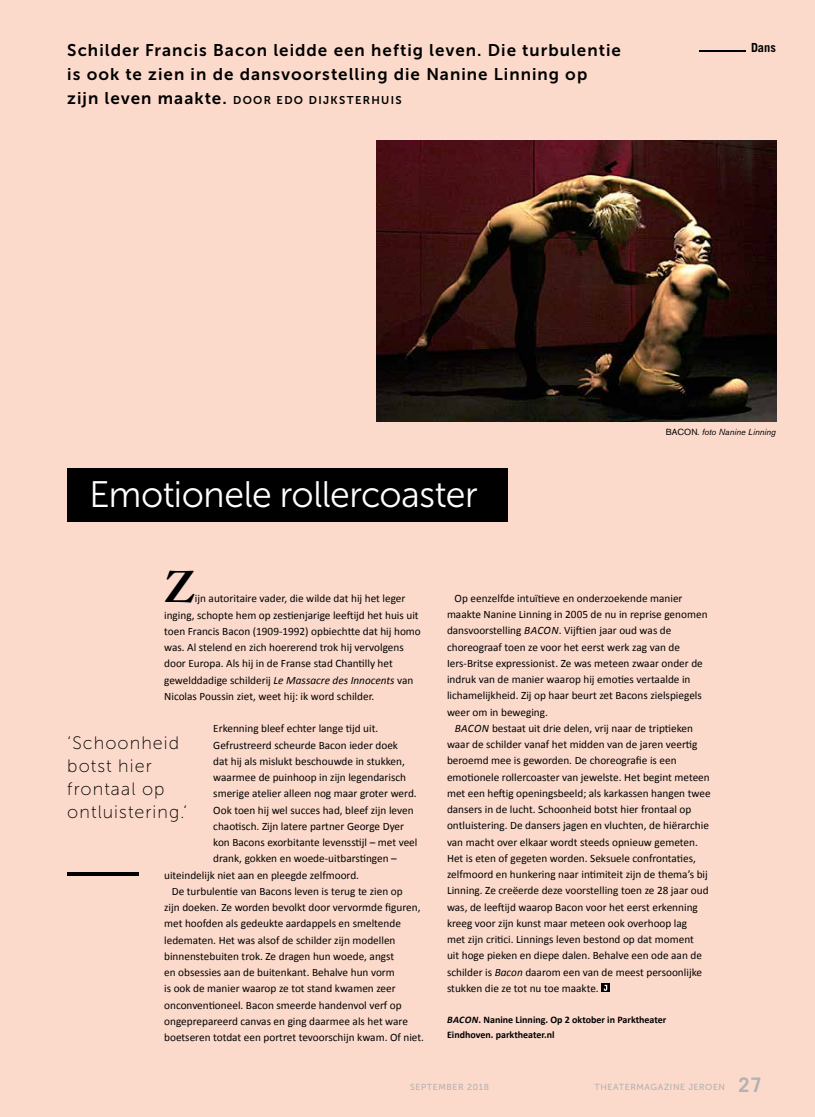
<style>
.page{position:relative;width:815px;height:1117px;background:#fff}
.page>*{position:absolute;margin:0;border:0;box-sizing:border-box;transform-origin:0 0}
.t1{font:700 43.75px "Adobe Caslon Pro";color:#000}
.t2{font:36.75px "Museo Sans Cyrl 300";letter-spacing:-.01em;color:#fff}
.t3{font:700 20px "Trade Gothic";color:#b3b2b2}
.t4{font:18px/23.1px "Museo Sans Cyrl 100";letter-spacing:.06em;color:#000}
.t5{font:16.88px "Museo Sans Cyrl 700";letter-spacing:.06em;color:#000}
.t6{font:700 12.5px "Trade Gothic";color:#000}
.t7{font:11.25px/16.2px "Calibri";color:#000}
.t8{font:11.25px "Museo Sans Cyrl 700";letter-spacing:.12em;color:#000}
.t9{font:700 10px/15px "Calibri";color:#000}
.t10{font:8.75px "Museo Sans Cyrl 500";letter-spacing:.07em;color:#b3b2b2}
.t11{font:italic 8.75px "Akzidenz Grotesk BE";color:#000}
.s1{font-size:16.88px}
.s2{font-style:normal}
.s3{font-style:italic}
</style>
<div class="page">
<div style="left:0;top:0;width:815px;height:1116px;background:#fcdacb"></div>
<img style="left:377px;top:141px;width:399px;height:280px">
<svg style="left:601px;top:983px;width:9px;height:8px"></svg>
<svg style="left:604px;top:984px;width:3px;height:6px"></svg>
<hr style="left:699px;top:50px;width:46px;height:2px;background:#000">
<hr style="left:67px;top:872px;width:72px;height:3px;background:#000">
<div style="left:67px;top:468px;width:441px;height:54px;background:#000"></div>
<h3 class="t5" style="left:67px;top:41px;width:555px">Schilder Francis Bacon leidde een heftig leven. Die turbulentie</h3>
<p class="t6" style="left:751px;top:40px;width:26px">Dans</p>
<h3 class="t5" style="left:67px;top:65px;width:522px">is ook te zien in de dansvoorstelling die Nanine Linning op</h3>
<p class="t8" style="left:67px;top:94px;width:336px"><span class="s1">zijn leven maakte.</span> DOOR EDO DIJKSTERHUIS</p>
<h2 class="t2" style="left:90px;top:474px;width:390px">Emotionele rollercoaster</h2>
<p class="t11" style="left:666px;top:427px;width:112px"><span class="s2">BACON</span>. foto Nanine Linning</p>
<h1 class="t1" style="left:164px;top:561px;width:32px">Z</h1>
<p class="t7" style="left:164px;top:590px;width:258px;text-indent:31px">ijn autoritaire vader, die wilde dat hij het leger inging, schopte hem op zestienjarige leeftijd het huis uit toen Francis Bacon (1909-1992) opbiechtte dat hij homo was. Al stelend en zich hoererend trok hij vervolgens door Europa. Als hij in de Franse stad Chantilly het gewelddadige schilderij <span class="s3">Le Massacre des Innocents</span> van Nicolas Poussin ziet, weet hij: ik word schilder.</p>
<p class="t7" style="left:213px;top:720px;width:167px">Erkenning bleef echter lange tijd uit.</p>
<p class="t7" style="left:213px;top:736px;width:186px">Gefrustreerd scheurde Bacon ieder doek</p>
<p class="t7" style="left:213px;top:752px;width:193px">dat hij als mislukt beschouwde in stukken,</p>
<p class="t7" style="left:213px;top:769px;width:194px">waarmee de puinhoop in zijn legendarisch</p>
<p class="t7" style="left:213px;top:785px;width:205px">smerige atelier alleen nog maar groter werd.</p>
<p class="t7" style="left:213px;top:801px;width:202px">Ook toen hij wel succes had, bleef zijn leven</p>
<p class="t7" style="left:213px;top:817px;width:192px">chaotisch. Zijn latere partner George Dyer</p>
<p class="t7" style="left:213px;top:834px;width:206px">kon Bacons exorbitante levensstijl – met veel</p>
<p class="t7" style="left:213px;top:850px;width:185px">drank, gokken en woede-uitbarstingen –</p>
<p class="t7" style="left:164px;top:866px;width:196px">uiteindelijk niet aan en pleegde zelfmoord.</p>
<p class="t7" style="left:172px;top:882px;width:232px">De turbulentie van Bacons leven is terug te zien op</p>
<p class="t7" style="left:164px;top:899px;width:258px">zijn doeken. Ze worden bevolkt door vervormde figuren,</p>
<p class="t7" style="left:164px;top:915px;width:238px">met hoofden als gedeukte aardappels en smeltende</p>
<p class="t7" style="left:164px;top:931px;width:233px">ledematen. Het was alsof de schilder zijn modellen</p>
<p class="t7" style="left:164px;top:947px;width:232px">binnenstebuiten trok. Ze dragen hun woede, angst</p>
<p class="t7" style="left:164px;top:964px;width:232px">en obsessies aan de buitenkant. Behalve hun vorm</p>
<p class="t7" style="left:164px;top:980px;width:233px">is ook de manier waarop ze tot stand kwamen zeer</p>
<p class="t7" style="left:164px;top:996px;width:239px">onconventioneel. Bacon smeerde handenvol verf op</p>
<p class="t7" style="left:164px;top:1012px;width:245px">ongeprepareerd canvas en ging daarmee als het ware</p>
<p class="t7" style="left:164px;top:1028px;width:261px">boetseren totdat een portret tevoorschijn kwam. Of niet.</p>
<h3 class="t4" style="left:67px;top:731px;width:121px">‘Schoonheid botst hier frontaal op ontluistering.‘</h3>
<p class="t7" style="left:447px;top:589px;width:262px;text-indent:8px">Op eenzelfde intuïtieve en onderzoekende manier maakte Nanine Linning in 2005 de nu in reprise genomen dansvoorstelling <span class="s3">BACON</span>. Vijftien jaar oud was de choreograaf toen ze voor het eerst werk zag van de Iers-Britse expressionist. Ze was meteen zwaar onder de indruk van de manier waarop hij emoties vertaalde in lichamelijkheid. Zij op haar beurt zet Bacons zielspiegels weer om in beweging.</p>
<p class="t7" style="left:447px;top:719px;width:265px;text-indent:8px"><span class="s3">BACON</span> bestaat uit drie delen, vrij naar de triptieken waar de schilder vanaf het midden van de jaren veertig beroemd mee is geworden. De choreografie is een emotionele rollercoaster van jewelste. Het begint meteen met een heftig openingsbeeld; als karkassen hangen twee dansers in de lucht. Schoonheid botst hier frontaal op ontluistering. De dansers jagen en vluchten, de hiërarchie van macht over elkaar wordt steeds opnieuw gemeten.<br>Het is eten of gegeten worden. Seksuele confrontaties, zelfmoord en hunkering naar intimiteit zijn de thema’s bij Linning. Ze creëerde deze voorstelling toen ze 28 jaar oud was, de leeftijd waarop Bacon voor het eerst erkenning kreeg voor zijn kunst maar meteen ook overhoop lag<br>met zijn critici. Linnings leven bestond op dat moment<br>uit hoge pieken en diepe dalen. Behalve een ode aan de schilder is <span class="s3">Bacon</span> daarom een van de meest persoonlijke stukken die ze tot nu toe maakte.</p>
<p class="t9" style="left:447px;top:1012px;width:221px"><span class="s3">BACON</span>. Nanine Linning. Op 2 oktober in Parktheater<br>Eindhoven. parktheater.nl</p>
<p class="t10" style="left:410px;top:1082px;width:80px">SEPTEMBER 2018</p>
<p class="t10" style="left:594px;top:1082px;width:132px">THEATERMAGAZINE JEROEN</p>
<h3 class="t3" style="left:738px;top:1071px;width:25px">27</h3>
</div>
